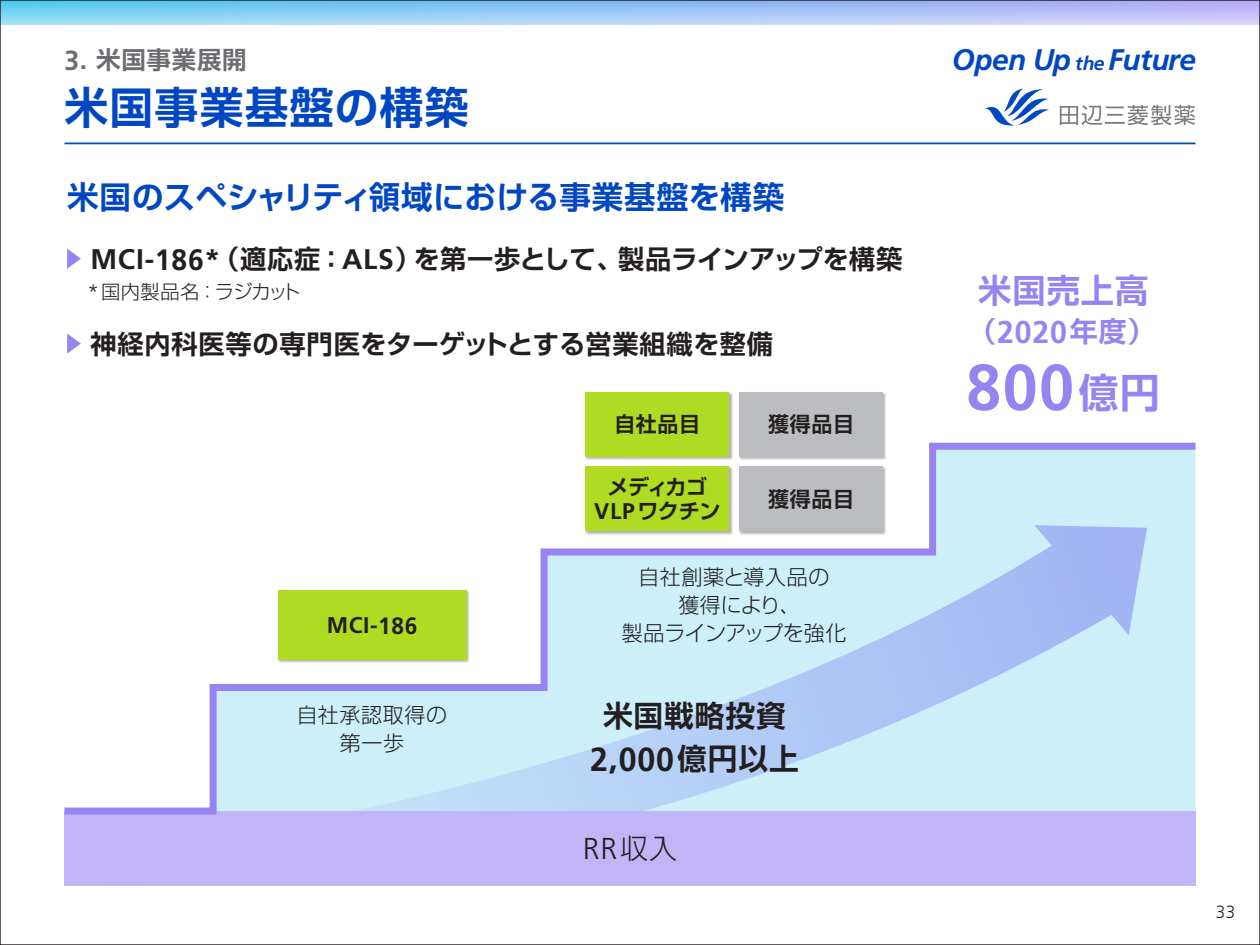
<style>
.page{position:relative;width:1260px;height:945px;background:#fff}
.page>*{position:absolute;margin:0;border:0;box-sizing:border-box;transform-origin:0 0}
.JPN_Basic{font:700 64.92px "Frutiger LT Std";color:#9783f2;scale:.96 1}
.ページタイトル{font:700 43.75px "Shin Go Pr 6 N De";letter-spacing:.03em;color:#0047c1}
.タイトル太15{font:700 33.43px "Frutiger LT Std";color:#231f20;scale:.96 1}
.JPN_Basic-2{font:700 33.25px "Shin Go Pr 6 N De";letter-spacing:.03em;color:#9783f2}
.タイトル太15-2{font:700 31.5px "Shin Go Pr 6 N De";letter-spacing:.01em;color:#0047c1}
.JPN_Basic-3{font:300 30.28px "Frutiger LT Std";color:#231f20}
.t1{font:italic 700 29.75px "Frutiger LT Std";letter-spacing:-.02em;color:#0047c1}
.タイトル太15-3{font:700 29.75px "Shin Go Pr 6 N De";letter-spacing:.03em;color:#231f20}
.JPN_Basic-4{font:700 28px "Shin Go Pr 6 N De";color:#9783f2}
.JPN_Basic-5{font:700 26.25px "Shin Go Pr 6 N De";letter-spacing:.02em;color:#231f20}
.ページタイトル小{font:700 24.5px "Shin Go Pr 6 N De";letter-spacing:.03em;color:#6c6d70}
.JPN_Basic-6{font:700 22.75px "Frutiger LT Std";color:#231f20}
.JPN_Basic-7{font:300 21px/28px "Shin Go Pr 6 N";color:#231f20;text-align:center}
.JPN_Basic-8{font:700 21px "Shin Go Pr 6 N De";letter-spacing:.025em;color:#231f20}
.JPN_Basic-9{font:300 21px/28px "Shin Go Pr 6 N";letter-spacing:.02em;color:#231f20;text-align:center}
.注記{font:300 19.25px "Shin Go Pr 6 N";letter-spacing:-.005em;color:#231f20}
.t2{font:300 17.68px "Frutiger LT Std";color:#231f20;scale:.96 1}
.s1{font-family:"Frutiger LT Std";font-size:27.47px}
.s2{font-family:"Frutiger LT Std";font-size:26.43px}
.s3{font-family:"Frutiger LT Std";font-size:28.35px}
.s4{font-family:"Frutiger LT Std";font-size:29.4px}
.s5{font-family:"Frutiger LT Std";font-size:20.82px}
.s6{font-size:23.62px}
.s7{font-family:"Frutiger LT Std";font-size:22.75px}
.s8{font-size:32.2px}
.s9{font-family:"Shin Go Pr 6 N De";font-size:29.75px}
.s10{font-family:"Shin Go Pr 6 N";font-size:28px}
.s11{font-size:19.25px}
.s12{font-family:"Frutiger LT Std";font-size:31.5px}
.s13{font-family:"Shin Go Pr 6 N De";font-size:40.25px}
</style>
<div class="page">
<svg style="left:985px;top:89px;width:64px;height:37px"></svg>
<svg style="left:1060px;top:105px;width:135px;height:20px"></svg>
<hr style="left:64px;top:143px;width:1132px;height:1px;background:#0047c1">
<svg style="left:2px;top:2px;width:1256px;height:23px;background:#a0caf4"></svg>
<div style="left:64px;top:811px;width:1132px;height:74px;background:#c1b5f7"></div>
<svg style="left:64px;top:442px;width:1132px;height:373px"></svg>
<svg style="left:67px;top:249px;width:14px;height:20px"></svg>
<svg style="left:67px;top:333px;width:14px;height:21px"></svg>
<div style="left:277px;top:590px;width:193px;height:74px;background:#231f20;opacity:.35"></div>
<div style="left:278px;top:590px;width:188px;height:70px;background:#b0db23"></div>
<div style="left:585px;top:392px;width:148px;height:69px;background:#231f20;opacity:.35"></div>
<div style="left:585px;top:392px;width:144px;height:65px;background:#b0db23"></div>
<div style="left:585px;top:466px;width:148px;height:69px;background:#231f20;opacity:.35"></div>
<div style="left:585px;top:467px;width:144px;height:64px;background:#b0db23"></div>
<div style="left:739px;top:392px;width:148px;height:69px;background:#231f20;opacity:.35"></div>
<div style="left:739px;top:392px;width:144px;height:65px;background:#bcbdc0"></div>
<div style="left:739px;top:466px;width:148px;height:69px;background:#231f20;opacity:.35"></div>
<div style="left:739px;top:467px;width:144px;height:64px;background:#bcbdc0"></div>
<p class="ページタイトル小" style="left:64px;top:40px;width:184px"><span class="s1">3</span><span class="s2">.</span> 米国事業展開</p>
<p class="ページタイトル" style="left:64px;top:71px;width:406px">米国事業基盤の構築</p>
<p class="タイトル太15-2" style="left:67px;top:171px;width:719px">米国のスペシャリティ領域における事業基盤を構築</p>
<p class="JPN_Basic-5" style="left:90px;top:237px;width:814px"><span class="s3">MCI-</span><span class="s4">186</span><span class="s3">*</span>（適応症：<span class="s3">ALS</span>）を第一歩として、製品ラインアップを構築</p>
<p class="注記" style="left:88px;top:276px;width:215px"><span class="s5">*</span>国内製品名：ラジカット</p>
<p class="JPN_Basic-5" style="left:90px;top:322px;width:684px">神経内科医等の専門医をターゲットとする営業組織を整備</p>
<p class="JPN_Basic-6" style="left:327px;top:612px;width:92px">MCI-<span class="s6">186</span></p>
<p class="JPN_Basic-9" style="left:297px;top:699px;width:152px">自社承認取得の第一歩</p>
<p class="JPN_Basic-8" style="left:614px;top:407px;width:87px">自社品目</p>
<p class="JPN_Basic-8" style="left:607px;top:469px;width:101px">メディカゴ</p>
<p class="JPN_Basic-8" style="left:594px;top:494px;width:128px"><span class="s7">VLP</span>ワクチン</p>
<p class="JPN_Basic-8" style="left:768px;top:407px;width:87px">獲得品目</p>
<p class="JPN_Basic-8" style="left:768px;top:482px;width:87px">獲得品目</p>
<p class="JPN_Basic-7" style="left:622px;top:561px;width:226px">自社創薬と導入品の<br>獲得により、<br>製品ラインアップを強化</p>
<p class="タイトル太15-3" style="left:603px;top:691px;width:184px">米国戦略投資</p>
<p class="タイトル太15" style="left:590px;top:740px;width:219px">2<span class="s8">,</span>000<span class="s9">億円以上</span></p>
<p class="JPN_Basic-3" style="left:583px;top:831px;width:96px">RR<span class="s10">収入</span></p>
<p class="t1" style="left:952px;top:42px;width:246px">Open Up <span class="s11">the</span> Future</p>
<p class="JPN_Basic-2" style="left:978px;top:263px;width:172px">米国売上高</p>
<p class="JPN_Basic-4" style="left:968px;top:308px;width:189px">（<span class="s12">2020</span>年度）</p>
<p class="JPN_Basic" style="left:966px;top:349px;width:203px">800<span class="s13">億円</span></p>
<p class="t2" style="left:1216px;top:902px;width:22px">33</p>
</div>
